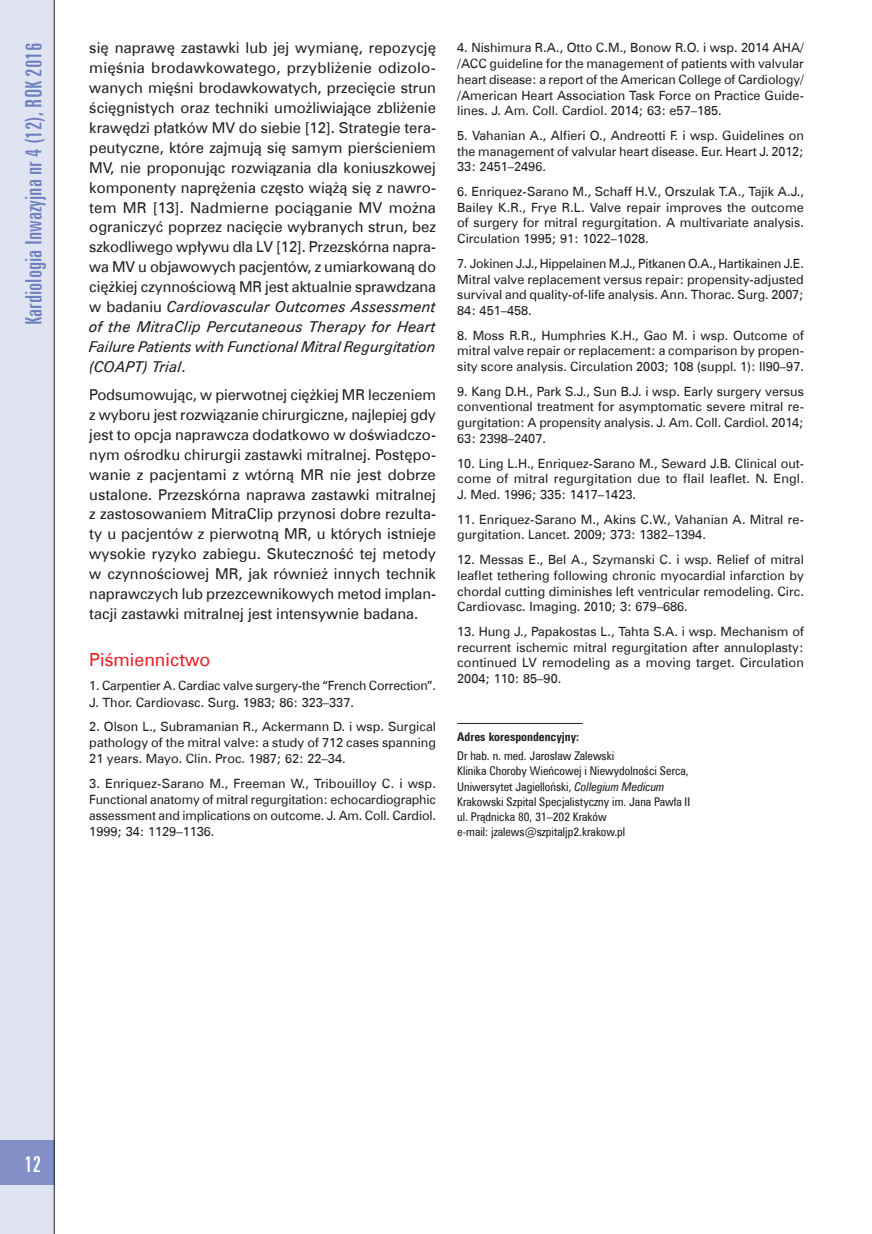
<style>
.page{position:relative;width:872px;height:1234px;background:#fff}
.page>*{position:absolute;margin:0;border:0;box-sizing:border-box;transform-origin:0 0}
.t1{font:22.5px "Zurich X Cn EU";color:#6f80bf;scale:1.07 1}
.t2{font:22.5px "Zurich X Cn EU";color:#fff;scale:1.07 1}
.t3{font:18px "Zurich EU";color:#ee1d23}
.t4{font:15px/20px "Zurich EU";letter-spacing:-.005em;color:#231f20;text-align:justify}
.t5{font:12.75px/15.9px "Zurich EU";color:#231f20;text-align:justify}
.t6{font:12px/15.1px "Zurich Cn EU";color:#231f20}
.t7{font:700 12px "Zurich Cn EU";color:#231f20}
.s1{font-style:italic}
</style>
<div class="page">
<div style="left:0;top:0;width:54px;height:1233px;background:#e0e4f2"></div>
<div style="left:0;top:1140px;width:54px;height:44px;background:#838fc7"></div>
<hr style="left:54px;top:0;width:1px;height:1233px;background:#231f20">
<hr style="left:457px;top:723px;width:126px;height:1px;background:#231f20">
<h1 class="t1" style="left:20px;top:325px;width:265px;rotate:-90deg">Kardiologia Inwazyjna nr 4 (12), ROK 2016</h1>
<p class="t4" style="left:89px;top:38px;width:348px">się naprawę zastawki lub jej wymianę, repozycję mięśnia brodawkowatego, przybliżenie odizolo&shy;wanych mięśni brodawkowatych, przecięcie strun ścięgnistych oraz techniki umożliwiające zbliżenie krawędzi płatków MV do siebie [12]. Strategie tera&shy;peutyczne, które zajmują się samym pierścieniem MV, nie proponując rozwiązania dla koniuszkowej komponenty naprężenia często wiążą się z nawro&shy;tem MR [13]. Nadmierne pociąganie MV można ograniczyć poprzez nacięcie wybranych strun, bez szkodliwego wpływu dla LV [12]. Przezskórna napra&shy;wa MV u objawowych pacjentów, z umiarkowaną do ciężkiej czynnościową MR jest aktualnie sprawdzana w badaniu <span class="s1">Cardiovascular Outcomes Assessment of the MitraClip Percutaneous Therapy for Heart Failure Patients with Functional Mitral Regurgitation (COAPT) Trial</span>.</p>
<p class="t4" style="left:89px;top:384px;width:348px">Podsumowując, w pierwotnej ciężkiej MR leczeniem z wyboru jest rozwiązanie chirurgiczne, najlepiej gdy jest to opcja naprawcza dodatkowo w doświadczo&shy;nym ośrodku chirurgii zastawki mitralnej. Postępo&shy;wanie z pacjentami z wtórną MR nie jest dobrze ustalone. Przezskórna naprawa zastawki mitralnej z zastosowaniem MitraClip przynosi dobre rezulta&shy;ty u pacjentów z pierwotną MR, u których istnieje wysokie ryzyko zabiegu. Skuteczność tej metody w czynnościowej MR, jak również innych technik naprawczych lub przezcewnikowych metod implan&shy;tacji zastawki mitralnej jest intensywnie badana.</p>
<h2 class="t3" style="left:89px;top:648px;width:123px">Piśmiennictwo</h2>
<p class="t5" style="left:89px;top:677px;width:348px">1. Carpentier A. Cardiac valve surgery-the “French Correction”.<br>J. Thor. Cardiovasc. Surg. 1983; 86: 323–337.</p>
<p class="t5" style="left:89px;top:718px;width:348px">2. Olson L., Subramanian R., Ackermann D. i wsp. Surgical pathology of the mitral valve: a study of 712 cases spanning 21 years. Mayo. Clin. Proc. 1987; 62: 22–34.</p>
<p class="t5" style="left:89px;top:774px;width:348px">3. Enriquez-Sarano M., Freeman W., Tribouilloy C. i wsp.<br>Functional anatomy of mitral regurgitation: echocardiographic assessment and implications on outcome. J. Am. Coll. Cardiol.<br>1999; 34: 1129–1136.</p>
<p class="t5" style="left:457px;top:39px;width:348px">4. Nishimura R.A., Otto C.M., Bonow R.O. i wsp. 2014 AHA/ /ACC guideline for the management of patients with valvular heart disease: a report of the American College of Cardiology/ /American Heart Association Task Force on Practice Guide&shy;lines. J. Am. Coll. Cardiol. 2014; 63: e57–185.</p>
<p class="t5" style="left:457px;top:127px;width:348px">5. Vahanian A., Alfieri O., Andreotti F. i wsp. Guidelines on the management of valvular heart disease. Eur. Heart J. 2012; 33: 2451–2496.</p>
<p class="t5" style="left:457px;top:183px;width:348px">6. Enriquez-Sarano M., Schaff H.V., Orszulak T.A., Tajik A.J., Bailey K.R., Frye R.L. Valve repair improves the outcome of surgery for mitral regurgitation. A multivariate analysis.<br>Circulation 1995; 91: 1022–1028.</p>
<p class="t5" style="left:457px;top:255px;width:348px">7. Jokinen J.J., Hippelainen M.J., Pitkanen O.A., Hartikainen J.E.<br>Mitral valve replacement versus repair: propensity-adjusted survival and quality-of-life analysis. Ann. Thorac. Surg. 2007; 84: 451–458.</p>
<p class="t5" style="left:457px;top:327px;width:348px">8. Moss R.R., Humphries K.H., Gao M. i wsp. Outcome of mitral valve repair or replacement: a comparison by propen&shy;sity score analysis. Circulation 2003; 108 (suppl. 1): II90–97.</p>
<p class="t5" style="left:457px;top:383px;width:348px">9. Kang D.H., Park S.J., Sun B.J. i wsp. Early surgery versus conventional treatment for asymptomatic severe mitral re&shy;gurgitation: A propensity analysis. J. Am. Coll. Cardiol. 2014; 63: 2398–2407.</p>
<p class="t5" style="left:457px;top:455px;width:348px">10. Ling L.H., Enriquez-Sarano M., Seward J.B. Clinical out&shy;come of mitral regurgitation due to flail leaflet. N. Engl.<br>J. Med. 1996; 335: 1417–1423.</p>
<p class="t5" style="left:457px;top:511px;width:348px">11. Enriquez-Sarano M., Akins C.W., Vahanian A. Mitral re&shy;gurgitation. Lancet. 2009; 373: 1382–1394.</p>
<p class="t5" style="left:457px;top:551px;width:348px">12. Messas E., Bel A., Szymanski C. i wsp. Relief of mitral leaflet tethering following chronic myocardial infarction by chordal cutting diminishes left ventricular remodeling. Circ.<br>Cardiovasc. Imaging. 2010; 3: 679–686.</p>
<p class="t5" style="left:457px;top:623px;width:348px">13. Hung J., Papakostas L., Tahta S.A. i wsp. Mechanism of recurrent ischemic mitral regurgitation after annuloplasty: continued LV remodeling as a moving target. Circulation 2004; 110: 85–90.</p>
<p class="t7" style="left:457px;top:729px;width:123px">Adres korespondencyjny:</p>
<p class="t6" style="left:457px;top:748px;width:234px">Dr hab. n. med. Jarosław Zalewski<br>Klinika Choroby Wieńcowej i Niewydolności Serca, Uniwersytet Jagielloński, <span class="s1">Collegium Medicum </span>Krakowski Szpital Specjalistyczny im. Jana Pawła II ul. Prądnicka 80, 31–202 Kraków<br>e-mail: jzalews@szpitaljp2.krakow.pl</p>
<h1 class="t2" style="left:24px;top:1150px;width:17px">12</h1>
</div>
